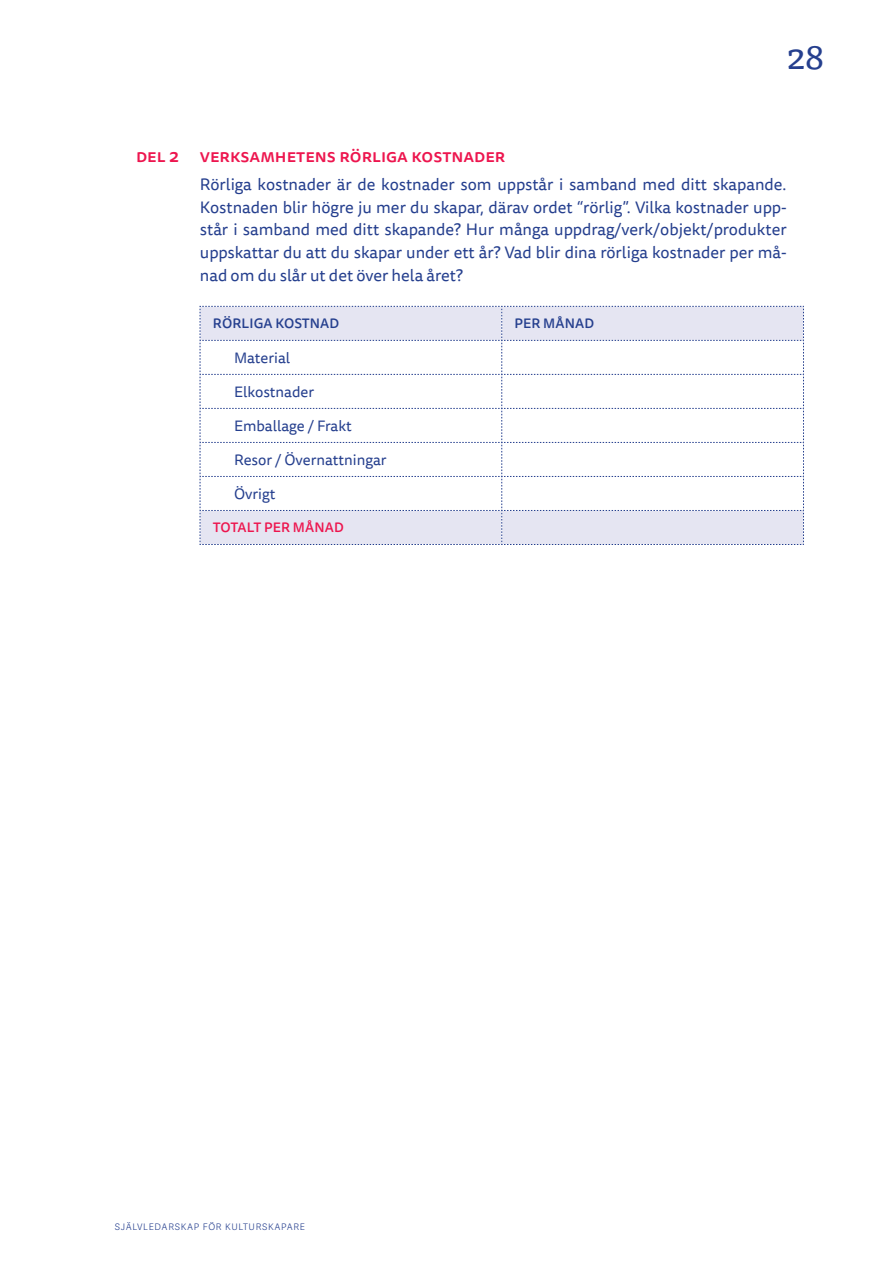
<style>
.page{position:relative;width:893px;height:1263px;background:#fff}
.page>*{position:absolute;margin:0;border:0;box-sizing:border-box;transform-origin:0 0}
.t1{font:36.3px "Tisa Pro";color:#253f8e}
.t2{font:500 18px "Tisa Sans Pro";color:#ed154e}
.t3{font:16.5px/22.5px "Tisa Sans Pro";color:#253f8e;text-align:justify}
.t4{font:15px "Tisa Sans Pro";color:#253f8e}
.t5{font:500 13.5px "Tisa Sans Pro";letter-spacing:.01em;color:#253f8e}
.t6{font:500 13.5px "Tisa Sans Pro";letter-spacing:.01em;color:#ed154e}
.t7{font:300 9px "Adelle Sans Devanagari";letter-spacing:.075em;color:#253f8e}
</style>
<div class="page">
<svg style="left:200px;top:306px;width:604px;height:239px"></svg>
<h1 class="t1" style="left:787px;top:29px;width:39px">28</h1>
<p class="t2" style="left:136px;top:143px;width:371px">del 2 verksamhetens rörliga kostnader</p>
<p class="t3" style="left:200px;top:174px;width:588px">Rörliga kostnader är de kostnader som uppstår i samband med ditt skapande.<br>Kostnaden blir högre ju mer du skapar, därav ordet “rörlig”. Vilka kostnader upp&shy;står i samband med ditt skapande? Hur många uppdrag/verk/objekt/produkter uppskattar du att du skapar under ett år? Vad blir dina rörliga kostnader per må&shy;nad om du slår ut det över hela året?</p>
<p class="t5" style="left:213px;top:314px;width:128px">RÖRLIGA KOSTNAD</p>
<p class="t5" style="left:515px;top:314px;width:81px">PER MÅNAD</p>
<p class="t4" style="left:234px;top:348px;width:58px">Material</p>
<p class="t4" style="left:234px;top:382px;width:82px">Elkostnader</p>
<p class="t4" style="left:234px;top:416px;width:119px">Emballage / Frakt</p>
<p class="t4" style="left:234px;top:450px;width:154px">Resor / Övernattningar</p>
<p class="t4" style="left:234px;top:484px;width:43px">Övrigt</p>
<p class="t6" style="left:213px;top:518px;width:132px">TOTALT PER MÅNAD</p>
<p class="t7" style="left:115px;top:1220px;width:192px">SJÄLVLEDARSKAP FÖR KULTURSKAPARE</p>
</div>
